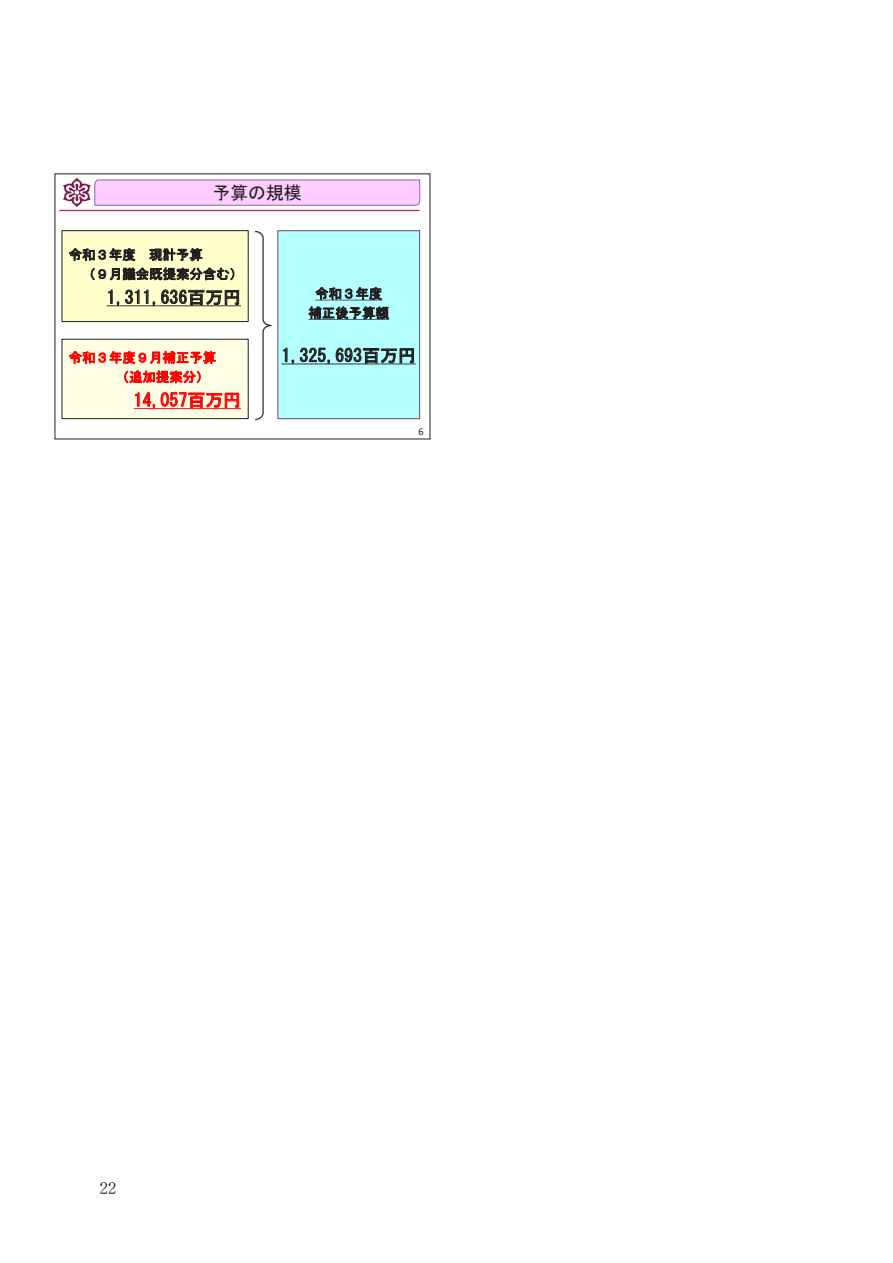
<style>
.page{position:relative;width:893px;height:1263px;background:#fff}
.page>*{position:absolute;margin:0;border:0;box-sizing:border-box;transform-origin:0 0}
.t1{font:17.85px "MS Gothic";letter-spacing:.005em;color:#231f20}
.t2{font:17.85px "MS Gothic";letter-spacing:.005em;color:#f00}
.t3{font:17.85px "MS P Gothic";color:#231f20}
.t4{font:16.5px "PO Min IWA HW Th";color:#231f20}
.t5{font:13.35px/19.2px "MS Gothic";letter-spacing:.005em;color:#231f20}
.t6{font:13.35px "MS Gothic";letter-spacing:.005em;color:#f00}
.t7{font:10.2px "Calibri";color:#231f20}
</style>
<div class="page">
<hr style="left:59px;top:210px;width:361px;height:1px;background:#b23068">
<svg style="left:94px;top:179px;width:327px;height:27px;background:#f5c5f7"></svg>
<img style="left:63px;top:178px;width:28px;height:30px">
<img style="left:61px;top:338px;width:188px;height:77px">
<div style="left:62px;top:231px;width:186px;height:91px;background:#ffffcb"></div>
<div style="left:62px;top:230px;width:186px;height:92px;border:1px solid #231f20"></div>
<svg style="left:107px;top:305px;width:134px;height:1px"></svg>
<div style="left:278px;top:231px;width:142px;height:188px;background:#b4ffff"></div>
<div style="left:277px;top:230px;width:143px;height:189px;border:1px solid #634478"></div>
<svg style="left:315px;top:300px;width:67px;height:1px"></svg>
<svg style="left:308px;top:319px;width:81px;height:1px"></svg>
<svg style="left:282px;top:363px;width:134px;height:1px"></svg>
<svg style="left:254px;top:230px;width:18px;height:190px"></svg>
<div style="left:62px;top:339px;width:186px;height:80px;background:#ffffe5"></div>
<div style="left:62px;top:339px;width:186px;height:80px;border:1px solid #231f20"></div>
<svg style="left:134px;top:408px;width:107px;height:1px"></svg>
<h1 class="t3" style="left:213px;top:184px;width:90px">予算の規模</h1>
<p class="t5" style="left:82px;top:245px;width:162px;text-indent:-13px">令和３年度 現計予算<br>（９月議会既提案分含む）</p>
<h1 class="t1" style="left:107px;top:288px;width:136px">1,311,636百万円</h1>
<p class="t5" style="left:308px;top:284px;width:82px;text-align:center">令和３年度補正後予算額</p>
<p class="t6" style="left:69px;top:351px;width:149px">令和３年度９月補正予算</p>
<h1 class="t1" style="left:282px;top:346px;width:136px">1,325,693百万円</h1>
<p class="t6" style="left:116px;top:370px;width:95px">（追加提案分）</p>
<h1 class="t2" style="left:134px;top:391px;width:109px">14,057百万円</h1>
<p class="t4" style="left:100px;top:1180px;width:18px">22</p>
<p class="t7" style="left:418px;top:425px;width:7px">6</p>
</div>
